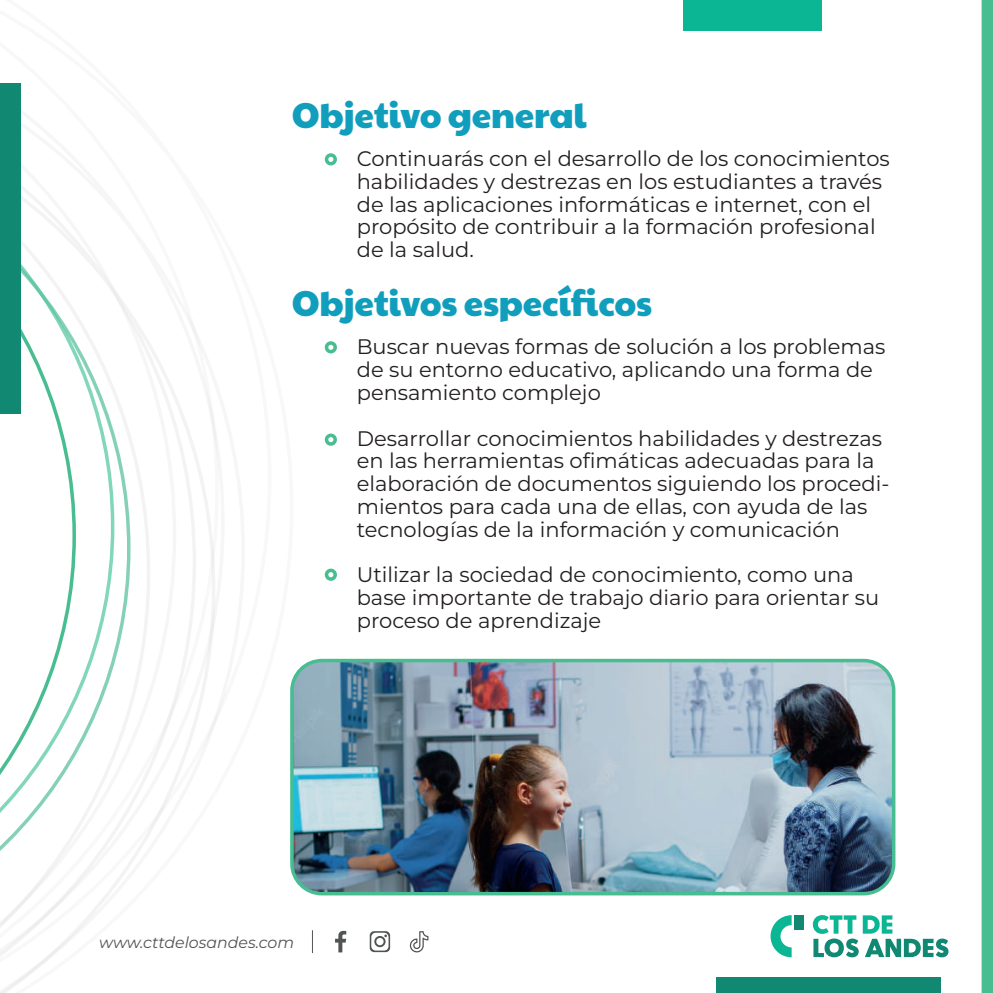
<style>
.page{position:relative;width:993px;height:993px;background:#fff}
.page>*{position:absolute;margin:0;border:0;box-sizing:border-box;transform-origin:0 0}
.t1{font:35px "Paytone One";letter-spacing:-.01em;color:#119ebd}
.t2{font:21px/22.8px "Montserrat";color:#231f20}
.t3{font:italic 15.75px "Montserrat";color:#515455}
</style>
<div class="page">
<svg style="left:0;top:83px;width:219px;height:909px"></svg>
<div style="left:324px;top:568px;width:13px;height:12px;border:4px solid #48bd91;border-radius:50%"></div>
<div style="left:324px;top:433px;width:13px;height:12px;border:4px solid #48bd91;border-radius:50%"></div>
<div style="left:324px;top:341px;width:13px;height:12px;border:4px solid #48bd91;border-radius:50%"></div>
<div style="left:324px;top:153px;width:13px;height:12px;border:4px solid #48bd91;border-radius:50%"></div>
<div style="left:981px;top:0;width:11px;height:992px;background:#48bd91"></div>
<img style="left:295px;top:663px;width:598px;height:230px">
<div style="left:290px;top:658px;width:605px;height:237px;border:4px solid #48bd91;border-radius:30px"></div>
<svg style="left:770px;top:915px;width:21px;height:41px"></svg>
<div style="left:793px;top:914px;width:10px;height:14px;background:#118871"></div>
<svg style="left:812px;top:915px;width:136px;height:41px"></svg>
<svg style="left:335px;top:930px;width:11px;height:22px"></svg>
<svg style="left:369px;top:931px;width:21px;height:20px"></svg>
<svg style="left:409px;top:931px;width:19px;height:21px"></svg>
<svg style="left:312px;top:930px;width:1px;height:22px"></svg>
<div style="left:716px;top:977px;width:224px;height:15px;background:#118871"></div>
<div style="left:0;top:84px;width:21px;height:329px;background:#118871"></div>
<div style="left:683px;top:0;width:138px;height:31px;background:#0ab694"></div>
<h1 class="t1" style="left:292px;top:84px;width:296px">Objetivo general</h1>
<p class="t2" style="left:356px;top:147px;width:534px">Continuarás con el desarrollo de los conocimientos habilidades y destrezas en los estudiantes a través de las aplicaciones informáticas e internet, con el propósito de contribuir a la formación profesional de la salud.</p>
<h1 class="t1" style="left:292px;top:272px;width:362px">Objetivos específicos</h1>
<p class="t2" style="left:356px;top:335px;width:530px">Buscar nuevas formas de solución a los problemas de su entorno educativo, aplicando una forma de pensamiento complejo</p>
<p class="t2" style="left:356px;top:426px;width:534px">Desarrollar conocimientos habilidades y destrezas en las herramientas ofimáticas adecuadas para la elaboración de documentos siguiendo los procedi&shy;mientos para cada una de ellas, con ayuda de las tecnologías de la información y comunicación</p>
<p class="t2" style="left:356px;top:562px;width:524px">Utilizar la sociedad de conocimiento, como una base importante de trabajo diario para orientar su proceso de aprendizaje</p>
<p class="t3" style="left:99px;top:931px;width:196px">www.cttdelosandes.com</p>
</div>
